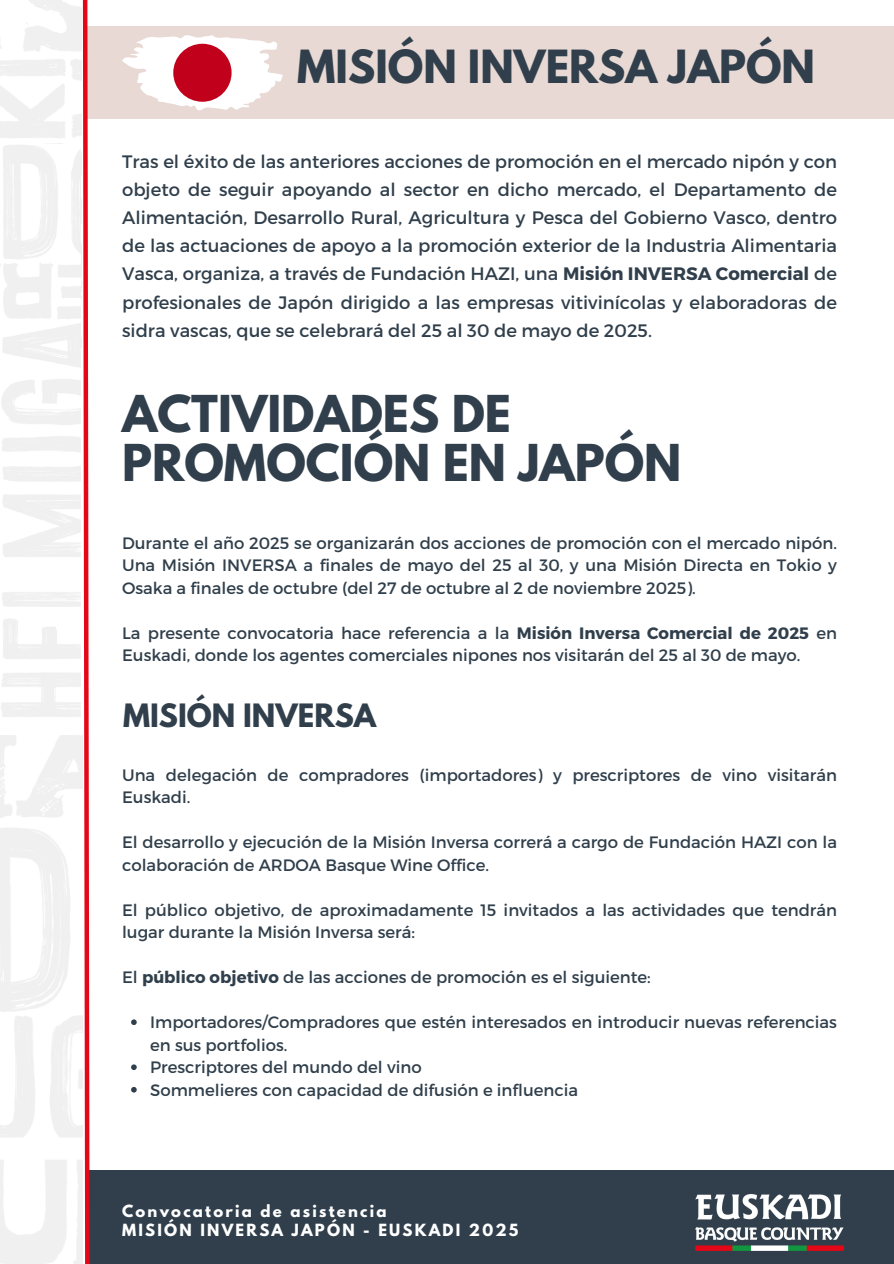
<style>
.page{position:relative;width:894px;height:1264px;background:#fff}
.page>*{position:absolute;margin:0;border:0;box-sizing:border-box;transform-origin:0 0}
.t1{font:700 45px/48.3px "League Spartan";color:#303f4b}
.t2{font:700 40.5px "League Spartan";color:#303f4b}
.t3{font:700 28.5px "League Spartan";color:#303f4b}
.t4{font:18px/28.2px "Montserrat";color:#303f4b;text-align:justify}
.t5{font:16.5px/22.5px "Montserrat";color:#303f4b}
.t6{font:700 14.85px "League Spartan";letter-spacing:.15em;color:#fff}
.s1{font-weight:700}
</style>
<div class="page">
<div style="left:86px;top:1170px;width:807px;height:93px;background:#303f4b"></div>
<img style="left:695px;top:1194px;width:148px;height:56px">
<div style="left:85px;top:27px;width:808px;height:92px;background:#e8d9d4"></div>
<svg style="left:81px;top:0;width:11px;height:1263px"></svg>
<svg style="left:131px;top:1019px;width:6px;height:6px"></svg>
<svg style="left:131px;top:1064px;width:6px;height:6px"></svg>
<svg style="left:131px;top:1087px;width:6px;height:5px"></svg>
<svg style="left:122px;top:35px;width:161px;height:75px"></svg>
<div style="left:173px;top:44px;width:58px;height:58px;background:#c1001c;border-radius:50%"></div>
<p class="t2" style="left:297px;top:47px;width:519px">MISIÓN INVERSA JAPÓN</p>
<p class="t4" style="left:122px;top:146px;width:716px">Tras el éxito de las anteriores acciones de promoción en el mercado nipón y con objeto de seguir apoyando al sector en dicho mercado, el Departamento de Alimentación, Desarrollo Rural, Agricultura y Pesca del Gobierno Vasco, dentro de las actuaciones de apoyo a la promoción exterior de la Industria Alimentaria Vasca, organiza, a través de Fundación HAZI, una <span class="s1">Misión INVERSA Comercial</span> de profesionales de Japón dirigido a las empresas vitivinícolas y elaboradoras de sidra vascas, que se celebrará del 25 al 30 de mayo de 2025.</p>
<h1 class="t1" style="left:122px;top:395px;width:560px">ACTIVIDADES DE<br>PROMOCIÓN EN JAPÓN</h1>
<h4 class="t5" style="left:122px;top:531px;width:716px;text-align:justify">Durante el año 2025 se organizarán dos acciones de promoción con el mercado nipón.<br>Una Misión INVERSA a finales de mayo del 25 al 30, y una Misión Directa en Tokio y Osaka a finales de octubre (del 27 de octubre al 2 de noviembre 2025).</h4>
<h4 class="t5" style="left:122px;top:621px;width:716px">La presente convocatoria hace referencia a la <span class="s1">Misión Inversa Comercial de 2025</span> en<br>Euskadi, donde los agentes comerciales nipones nos visitarán del 25 al 30 de mayo.</h4>
<h4 class="t3" style="left:123px;top:701px;width:254px">MISIÓN INVERSA</h4>
<h3 class="t5" style="left:122px;top:762px;width:716px">Una delegación de compradores (importadores) y prescriptores de vino visitarán<br>Euskadi.</h3>
<h4 class="t5" style="left:122px;top:830px;width:716px">El desarrollo y ejecución de la Misión Inversa correrá a cargo de Fundación HAZI con la colaboración de ARDOA Basque Wine Office.</h4>
<h4 class="t5" style="left:122px;top:897px;width:716px">El público objetivo, de aproximadamente 15 invitados a las actividades que tendrán lugar durante la Misión Inversa será:</h4>
<h4 class="t5" style="left:122px;top:965px;width:530px">El <span class="s1">público objetivo</span> de las acciones de promoción es el siguiente:</h4>
<h4 class="t5" style="left:150px;top:1010px;width:688px">Importadores/Compradores que estén interesados en introducir nuevas referencias en sus portfolios.</h4>
<p class="t5" style="left:150px;top:1055px;width:273px">Prescriptores del mundo del vino</p>
<p class="t5" style="left:150px;top:1077px;width:429px">Sommelieres con capacidad de difusión e influencia</p>
<p class="t6" style="left:122px;top:1203px;width:266px">Convocatoria de asistencia</p>
<h2 class="t6" style="left:122px;top:1222px;width:398px">MISIÓN INVERSA JAPÓN - EUSKADI 2025</h2>
<p class="t6" style="left:144px;top:1203px;width:431px">Un anális s de la campaña de redes sociales</p>
<p class="t6" style="left:144px;top:1222px;width:227px">Enero - Marzo de 2020</p>
</div>
